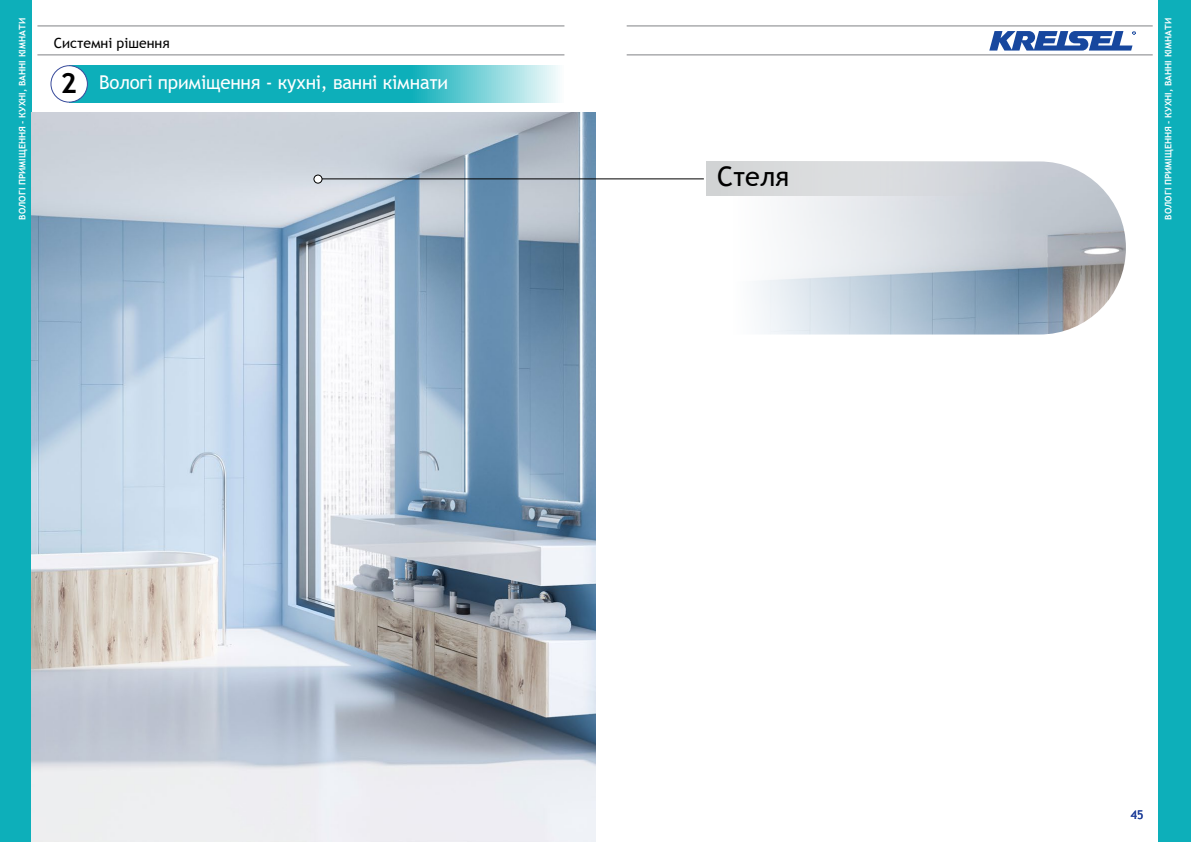
<style>
.page{position:relative;width:1191px;height:842px;background:#fff}
.page>*{position:absolute;margin:0;border:0;box-sizing:border-box;transform-origin:0 0}
.t1{font:27px "Trebuchet MS";color:#000}
.t2{font:19px "Trebuchet MS";letter-spacing:-.01em;color:#fff}
.t3{font:14px "Trebuchet MS";color:#000}
.t4{font:12px "Trebuchet MS";color:#21409a}
.t5{font:700 9px "Trebuchet MS";color:#fff}
.s1{font-weight:700;font-size:28px;color:#000}
</style>
<div class="page">
<div style="left:0;top:0;width:32px;height:842px;background:#0dafba"></div>
<div style="left:1158px;top:0;width:33px;height:842px;background:#0dafba"></div>
<hr style="left:37px;top:55px;width:527px;height:1px;background:#808285">
<hr style="left:37px;top:26px;width:527px;height:1px;background:#808285">
<hr style="left:626px;top:55px;width:526px;height:1px;background:#808285">
<hr style="left:626px;top:26px;width:526px;height:1px;background:#808285">
<svg style="left:989px;top:31px;width:146px;height:20px"></svg>
<img style="left:32px;top:113px;width:563px;height:729px">
<img style="left:1018px;top:161px;width:108px;height:173px">
<svg style="left:756px;top:196px;width:262px;height:139px"></svg>
<svg style="left:73px;top:65px;width:485px;height:38px;background:#30bac3"></svg>
<div style="left:51px;top:66px;width:36px;height:36px;background:#fff;border-radius:50%"></div>
<div style="left:50px;top:65px;width:38px;height:38px;border:1px solid #374a9b;border-radius:50%"></div>
<div style="left:706px;top:161px;width:320px;height:35px;background:linear-gradient(to right,#dadbdb,#d1d4db)"></div>
<hr style="left:322px;top:179px;width:382px;height:1px;background:#000">
<div style="left:314px;top:175px;width:8px;height:8px;background:#fff;border-radius:50%"></div>
<div style="left:314px;top:175px;width:8px;height:8px;border:1px solid #000;border-radius:50%"></div>
<p class="t5" style="left:17px;top:220px;width:203px;rotate:-90deg">ВОЛОГІ ПРИМІЩЕННЯ - КУХНІ, ВАННІ КІМНАТИ</p>
<h3 class="t3" style="left:54px;top:34px;width:117px">Системні рішення</h3>
<h2 class="t2" style="left:61px;top:70px;width:389px"><span class="s1">2</span> Вологі приміщення - кухні, ванні кімнати</h2>
<h1 class="t1" style="left:717px;top:160px;width:74px">Стеля</h1>
<p class="t5" style="left:1162px;top:220px;width:203px;rotate:-90deg">ВОЛОГІ ПРИМІЩЕННЯ - КУХНІ, ВАННІ КІМНАТИ</p>
<h3 class="t4" style="left:1130px;top:807px;width:14px">45</h3>
</div>
